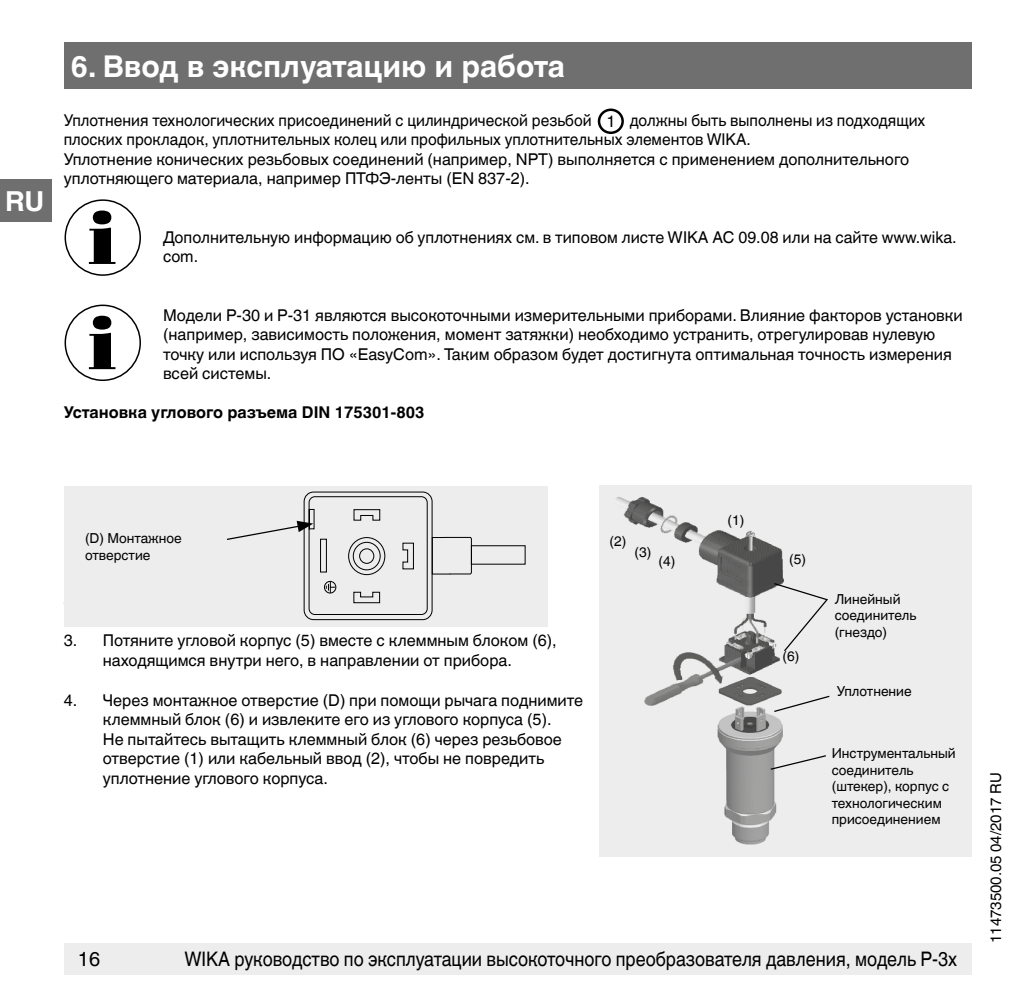
<style>
.page{position:relative;width:1021px;height:1007px;background:#fff}
.page>*{position:absolute;margin:0;border:0;box-sizing:border-box;transform-origin:0 0}
.t1{font:700 30px "Helvetica World";color:#fff}
.t2{font:700 27.5px "Helvetica World";color:#fff}
.t3{font:20px "Helvetica World";color:#000;scale:.9 1}
.t4{font:20px "Helvetica World";color:#000}
.t5{font:16.25px/19.5px "Helvetica World";color:#000}
.t6{font:16.25px/19.5px "Helvetica World";color:#000;scale:.96 1}
.t7{font:700 16.25px "Helvetica World";color:#000}
.t8{font:15px "Helvetica World";color:#000}
.t9{font:13.75px/16.5px "Helvetica World";color:#000}
</style>
<div class="page">
<div style="left:64px;top:943px;width:907px;height:31px;background:#ededed"></div>
<div style="left:64px;top:43px;width:907px;height:46px;background:#706f6f"></div>
<div style="left:0;top:179px;width:51px;height:43px;background:#706f6f"></div>
<svg style="left:89px;top:210px;width:26px;height:54px"></svg>
<div style="left:65px;top:199px;width:76px;height:77px;border:1px solid #000;border-radius:50%"></div>
<svg style="left:89px;top:316px;width:26px;height:53px"></svg>
<div style="left:65px;top:304px;width:76px;height:77px;border:1px solid #000;border-radius:50%"></div>
<div style="left:597px;top:108px;width:27px;height:26px;border:2px solid #000;border-radius:50%"></div>
<div style="left:599px;top:485px;width:372px;height:371px;background:#ededed"></div>
<img style="left:616px;top:497px;width:168px;height:348px">
<svg style="left:772px;top:694px;width:58px;height:18px"></svg>
<svg style="left:769px;top:754px;width:57px;height:16px"></svg>
<svg style="left:772px;top:582px;width:56px;height:70px"></svg>
<div style="left:64px;top:486px;width:483px;height:140px;background:#ededed"></div>
<svg style="left:227px;top:491px;width:298px;height:129px"></svg>
<h2 class="t2" style="left:5px;top:185px;width:41px">RU</h2>
<h1 class="t1" style="left:71px;top:49px;width:495px">6. Ввод в эксплуатацию и работа</h1>
<p class="t6" style="left:64px;top:110px;width:551px">Уплотнения технологических присоединений с цилиндрической резьбой</p>
<p class="t6" style="left:64px;top:110px;width:899px;text-indent:566px">должны быть выполнены из подходящих плоских прокладок, уплотнительных колец или профильных уплотнительных элементов WIKA.<br>Уплотнение конических резьбовых соединений (например, NPT) выполняется с применением дополнительного уплотняющего материала, например ПТФЭ-ленты (EN 837-2).</p>
<p class="t5" style="left:606px;top:112px;width:11px">1</p>
<p class="t5" style="left:163px;top:227px;width:795px">Дополнительную информацию об уплотнениях см. в типовом листе WIKA AC 09.08 или на сайте www.wika. com.</p>
<p class="t5" style="left:163px;top:305px;width:801px">Модели P-30 и P-31 являются высокоточными измерительными приборами. Влияние факторов установки (например, зависимость положения, момент затяжки) необходимо устранить, отрегулировав нулевую точку или используя ПО «EasyCom». Таким образом будет достигнута оптимальная точность измерения всей системы.</p>
<p class="t7" style="left:64px;top:403px;width:362px">Установка углового разъема DIN 175301-803</p>
<p class="t9" style="left:85px;top:530px;width:98px">(D) Монтажное отверстие</p>
<p class="t5" style="left:64px;top:630px;width:494px;text-align:center">3. Потяните угловой корпус (5) вместе с клеммным блоком (6), находящимся внутри него, в направлении от прибора.</p>
<p class="t5" style="left:103px;top:690px;width:482px;text-indent:-39px">4. Через монтажное отверстие (D) при помощи рычага поднимите клеммный блок (6) и извлеките его из углового корпуса (5).<br>Не пытайтесь вытащить клеммный блок (6) через резьбовое отверстие (1) или кабельный ввод (2), чтобы не повредить уплотнение углового корпуса.</p>
<p class="t9" style="left:609px;top:532px;width:18px">(2)</p>
<p class="t9" style="left:634px;top:543px;width:18px">(3)</p>
<p class="t9" style="left:658px;top:553px;width:18px">(4)</p>
<p class="t9" style="left:727px;top:511px;width:18px">(1)</p>
<p class="t9" style="left:789px;top:551px;width:18px">(5)</p>
<p class="t9" style="left:782px;top:648px;width:18px">(6)</p>
<p class="t9" style="left:834px;top:590px;width:83px">Линейный соединитель (гнездо)</p>
<p class="t9" style="left:836px;top:682px;width:76px">Уплотнение</p>
<p class="t9" style="left:831px;top:745px;width:125px">Инструментальный соединитель (штекер), корпус с технологическим присоединением</p>
<p class="t4" style="left:78px;top:947px;width:24px">16</p>
<p class="t3" style="left:184px;top:947px;width:860px">WIKA руководство по эксплуатации высокоточного преобразователя давления, модель P-3x</p>
<p class="t8" style="left:987px;top:943px;width:172px;rotate:-90deg">11473500.05 04/2017 RU</p>
</div>
